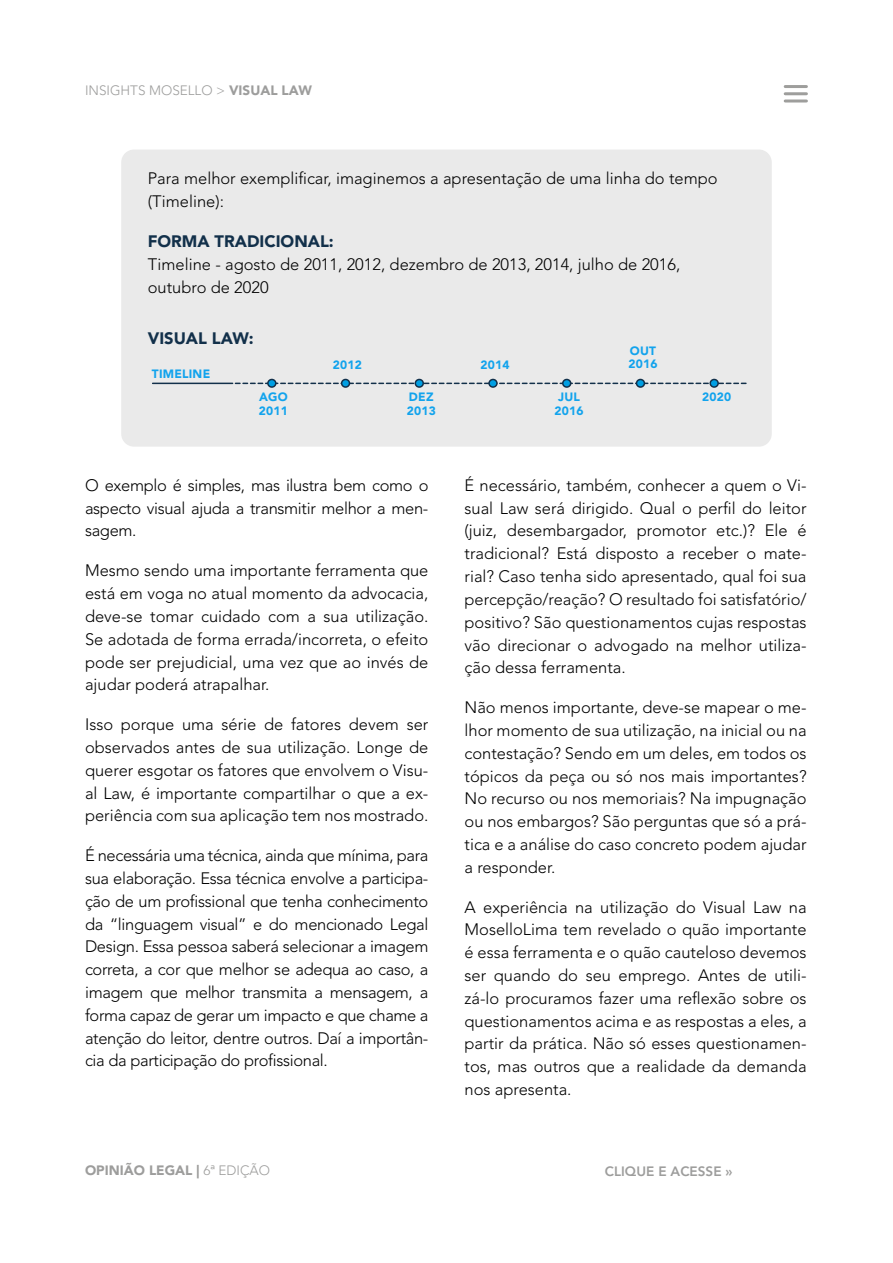
<style>
.page{position:relative;width:893px;height:1263px;background:#fff}
.page>*{position:absolute;margin:0;border:0;box-sizing:border-box;transform-origin:0 0}
.t1{font:300 16.5px/22.8px "Avenir LT Std";color:#000;text-align:justify}
.t2{font:900 16.5px "Avenir LT Std";color:#12304a}
.t3{font:300 13.5px "Avenir LT Std";color:#9d9d9c}
.t4{font:900 13.5px "Avenir LT Std";color:#9d9d9c}
.t5{font:800 13.5px "Avenir LT Std";color:#9d9d9c}
.t6{font:900 12px/13.8px "Avenir LT Std";letter-spacing:.02em;color:#12a3ed}
.s1{font-weight:900}
.s2{font-weight:300}
</style>
<div class="page">
<hr style="left:785px;top:85px;width:21px;height:3px;background:#9e9e9c">
<hr style="left:785px;top:92px;width:21px;height:3px;background:#9e9e9c">
<hr style="left:785px;top:99px;width:21px;height:3px;background:#9e9e9c">
<div style="left:121px;top:150px;width:651px;height:297px;background:#eaeaea;border-radius:13px"></div>
<svg style="left:235px;top:383px;width:511px;height:1px"></svg>
<hr style="left:153px;top:383px;width:80px;height:1px;background:#12304a">
<div style="left:710px;top:379px;width:8px;height:8px;background:#009fe3;border-radius:50%"></div>
<div style="left:709px;top:379px;width:10px;height:9px;border:2px solid #12304a;border-radius:50%"></div>
<div style="left:563px;top:379px;width:8px;height:8px;background:#009fe3;border-radius:50%"></div>
<div style="left:562px;top:379px;width:9px;height:9px;border:2px solid #12304a;border-radius:50%"></div>
<div style="left:415px;top:379px;width:8px;height:8px;background:#009fe3;border-radius:50%"></div>
<div style="left:415px;top:379px;width:9px;height:9px;border:2px solid #12304a;border-radius:50%"></div>
<div style="left:636px;top:379px;width:8px;height:8px;background:#009fe3;border-radius:50%"></div>
<div style="left:636px;top:379px;width:9px;height:9px;border:2px solid #12304a;border-radius:50%"></div>
<div style="left:489px;top:379px;width:8px;height:8px;background:#009fe3;border-radius:50%"></div>
<div style="left:488px;top:379px;width:10px;height:9px;border:2px solid #12304a;border-radius:50%"></div>
<div style="left:342px;top:379px;width:7px;height:8px;background:#009fe3;border-radius:50%"></div>
<div style="left:341px;top:379px;width:9px;height:9px;border:2px solid #12304a;border-radius:50%"></div>
<div style="left:268px;top:379px;width:8px;height:8px;background:#009fe3;border-radius:50%"></div>
<div style="left:267px;top:379px;width:10px;height:9px;border:2px solid #12304a;border-radius:50%"></div>
<p class="t3" style="left:85px;top:83px;width:228px">INSIGHTS MOSELLO &gt; <span class="s1">VISUAL LAW</span></p>
<p class="t1" style="left:148px;top:167px;width:571px">Para melhor exemplificar, imaginemos a apresentação de uma linha do tempo (Timeline):</p>
<p class="t2" style="left:148px;top:231px;width:188px">FORMA TRADICIONAL:</p>
<p class="t1" style="left:148px;top:253px;width:534px">Timeline - agosto de 2011, 2012, dezembro de 2013, 2014, julho de 2016, outubro de 2020</p>
<p class="t2" style="left:148px;top:329px;width:107px">VISUAL LAW:</p>
<p class="t6" style="left:152px;top:366px;width:60px">TIMELINE</p>
<p class="t6" style="left:259px;top:390px;width:31px">AGO<br>2011</p>
<p class="t6" style="left:407px;top:390px;width:31px">DEZ<br>2013</p>
<p class="t6" style="left:554px;top:390px;width:31px;text-align:center">JUL<br>2016</p>
<p class="t6" style="left:630px;top:343px;width:28px">OUT</p>
<p class="t6" style="left:333px;top:357px;width:31px">2012</p>
<p class="t6" style="left:481px;top:357px;width:31px">2014</p>
<p class="t6" style="left:628px;top:357px;width:31px">2016</p>
<p class="t6" style="left:702px;top:390px;width:31px">2020</p>
<p class="t1" style="left:85px;top:474px;width:345px">O exemplo é simples, mas ilustra bem como o aspecto visual ajuda a transmitir melhor a men&shy;sagem.</p>
<p class="t1" style="left:85px;top:559px;width:345px">Mesmo sendo uma importante ferramenta que está em voga no atual momento da advocacia, deve-se tomar cuidado com a sua utilização.<br>Se adotada de forma errada/incorreta, o efeito pode ser prejudicial, uma vez que ao invés de ajudar poderá atrapalhar.</p>
<p class="t1" style="left:85px;top:713px;width:345px">Isso porque uma série de fatores devem ser observados antes de sua utilização. Longe de querer esgotar os fatores que envolvem o Visu&shy;al Law, é importante compartilhar o que a ex&shy;periência com sua aplicação tem nos mostrado.</p>
<p class="t1" style="left:85px;top:844px;width:345px">É necessária uma técnica, ainda que mínima, para sua elaboração. Essa técnica envolve a participa&shy;ção de um profissional que tenha conhecimento da “linguagem visual” e do mencionado Legal Design. Essa pessoa saberá selecionar a imagem correta, a cor que melhor se adequa ao caso, a imagem que melhor transmita a mensagem, a forma capaz de gerar um impacto e que chame a atenção do leitor, dentre outros. Daí a importân&shy;cia da participação do profissional.</p>
<p class="t1" style="left:465px;top:474px;width:344px">É necessário, também, conhecer a quem o Vi&shy;sual Law será dirigido. Qual o perfil do leitor (juiz, desembargador, promotor etc.)? Ele é tradicional? Está disposto a receber o mate&shy;rial? Caso tenha sido apresentado, qual foi sua percepção/reação? O resultado foi satisfatório/ positivo? São questionamentos cujas respostas vão direcionar o advogado na melhor utiliza&shy;ção dessa ferramenta.</p>
<p class="t1" style="left:465px;top:696px;width:344px">Não menos importante, deve-se mapear o me&shy;lhor momento de sua utilização, na inicial ou na contestação? Sendo em um deles, em todos os tópicos da peça ou só nos mais importantes?<br>No recurso ou nos memoriais? Na impugnação ou nos embargos? São perguntas que só a prá&shy;tica e a análise do caso concreto podem ajudar a responder.</p>
<p class="t1" style="left:465px;top:895px;width:344px">A experiência na utilização do Visual Law na MoselloLima tem revelado o quão importante é essa ferramenta e o quão cauteloso devemos ser quando do seu emprego. Antes de utili&shy;zá-lo procuramos fazer uma reflexão sobre os questionamentos acima e as respostas a eles, a partir da prática. Não só esses questionamen&shy;tos, mas outros que a realidade da demanda nos apresenta.</p>
<p class="t4" style="left:85px;top:1162px;width:187px">OPINIÃO LEGAL | <span class="s2">6a EDIÇÃO</span></p>
<p class="t5" style="left:605px;top:1164px;width:129px">CLIQUE E ACESSE »</p>
</div>
